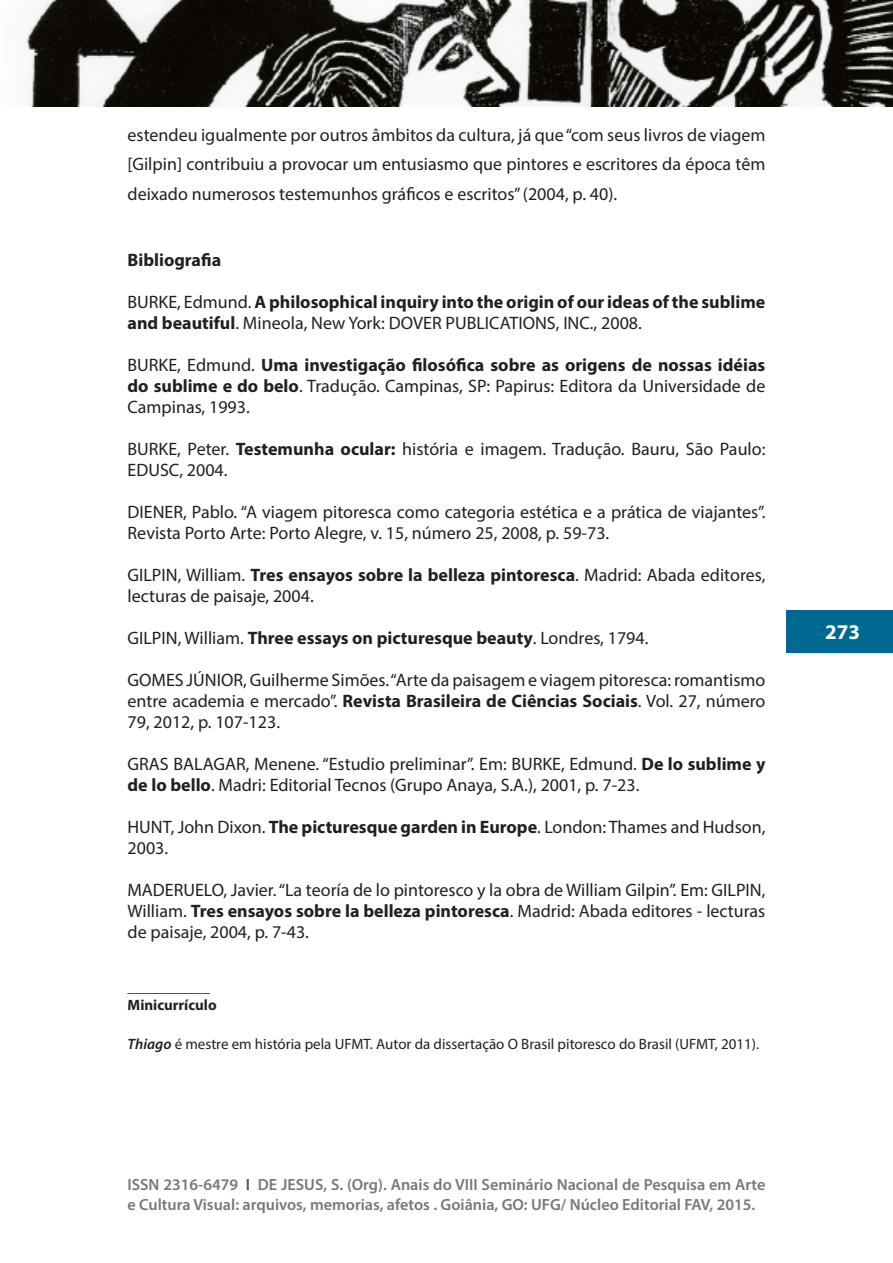
<style>
.page{position:relative;width:893px;height:1263px;background:#fff}
.page>*{position:absolute;margin:0;border:0;box-sizing:border-box;transform-origin:0 0}
.t1{font:700 21px "Myriad Pro";color:#fff}
.referencias{font:18px/21px "Myriad Pro";color:#231f20}
.Texto_básico{font:18px/29.2px "Myriad Pro";color:#231f20;text-align:justify}
.referencias-2{font:700 18px/21px "Myriad Pro";color:#231f20}
.subtitulos{font:700 18px "Myriad Pro";color:#231f20}
.t2{font:600 16.2px/19.5px "Myriad Pro";color:#76787b}
.resumos{font:15px "Myriad Pro";color:#231f20}
.resumos-2{font:700 15px "Myriad Pro";color:#231f20}
.s1{font-weight:400}
.s2{font-weight:700}
.s3{font-weight:600;font-style:italic}
.s4{color:#4b4c4d}
</style>
<div class="page">
<div style="left:787px;top:610px;width:106px;height:43px;background:#006991"></div>
<img style="left:25px;top:0;width:868px;height:106px">
<p class="Texto_básico" style="left:128px;top:120px;width:639px">estendeu igualmente por outros âmbitos da cultura, já que “com seus livros de viagem [Gilpin] contribuiu a provocar um entusiasmo que pintores e escritores da época têm deixado numerosos testemunhos gráficos e escritos” (2004, p. 40).</p>
<p class="subtitulos" style="left:128px;top:248px;width:95px">Bibliografia</p>
<p class="referencias-2" style="left:128px;top:291px;width:639px"><span class="s1">BURKE, Edmund.</span> A philosophical inquiry into the origin of our ideas of the sublime and beautiful<span class="s1">. Mineola, New York: DOVER PUBLICATIONS, INC., 2008.</span></p>
<p class="referencias" style="left:128px;top:354px;width:639px;text-align:justify">BURKE, Edmund. <span class="s2">Uma investigação filosófica sobre as origens de nossas idéias do sublime e do belo</span>. Tradução. Campinas, SP: Papirus: Editora da Universidade de Campinas, 1993.</p>
<p class="referencias" style="left:128px;top:438px;width:639px">BURKE, Peter. <span class="s2">Testemunha ocular:</span> história e imagem. Tradução. Bauru, São Paulo:<br>EDUSC, 2004.</p>
<p class="referencias" style="left:128px;top:501px;width:639px">DIENER, Pablo. “A viagem pitoresca como categoria estética e a prática de viajantes”.<br>Revista Porto Arte: Porto Alegre, v. 15, número 25, 2008, p. 59-73.</p>
<p class="referencias" style="left:128px;top:564px;width:639px">GILPIN, William. <span class="s2">Tres ensayos sobre la belleza pintoresca</span>. Madrid: Abada editores, lecturas de paisaje, 2004.</p>
<p class="referencias-2" style="left:128px;top:627px;width:522px"><span class="s1">GILPIN, William.</span> Three essays on picturesque beauty<span class="s1">. Londres, 1794.</span></p>
<p class="referencias" style="left:128px;top:669px;width:639px;text-align:justify">GOMES JÚNIOR, Guilherme Simões. “Arte da paisagem e viagem pitoresca: romantismo entre academia e mercado”. <span class="s2">Revista Brasileira de Ciências Sociais</span>. Vol. 27, número 79, 2012, p. 107-123.</p>
<p class="referencias" style="left:128px;top:753px;width:639px">GRAS BALAGAR, Menene. “Estudio preliminar”. Em: BURKE, Edmund. <span class="s2">De lo sublime y de lo bello</span>. Madri: Editorial Tecnos (Grupo Anaya, S.A.), 2001, p. 7-23.</p>
<p class="referencias" style="left:128px;top:816px;width:639px">HUNT, John Dixon. <span class="s2">The picturesque garden in Europe</span>. London: Thames and Hudson,<br>2003.</p>
<p class="referencias" style="left:128px;top:879px;width:639px;text-align:justify">MADERUELO, Javier. “La teoría de lo pintoresco y la obra de William Gilpin”. Em: GILPIN, William. <span class="s2">Tres ensayos sobre la belleza pintoresca</span>. Madrid: Abada editores - lecturas de paisaje, 2004, p. 7-43.</p>
<p class="resumos-2" style="left:128px;top:977px;width:84px">___________</p>
<p class="resumos-2" style="left:128px;top:995px;width:91px">Minicurrículo</p>
<p class="resumos" style="left:128px;top:1035px;width:633px"><span class="s3">Thiago</span> é mestre em história pela UFMT. Autor da dissertação O Brasil pitoresco do Brasil (UFMT, 2011).</p>
<p class="t2" style="left:128px;top:1174px;width:639px">ISSN 2316-6479 <span class="s4">I</span> DE JESUS, S. (Org). Anais do VIII Seminário Nacional de Pesquisa em Arte e Cultura Visual: arquivos, memorias, afetos . Goiânia, GO: UFG/ Núcleo Editorial FAV, 2015.</p>
<p class="t1" style="left:825px;top:619px;width:36px">273</p>
</div>
